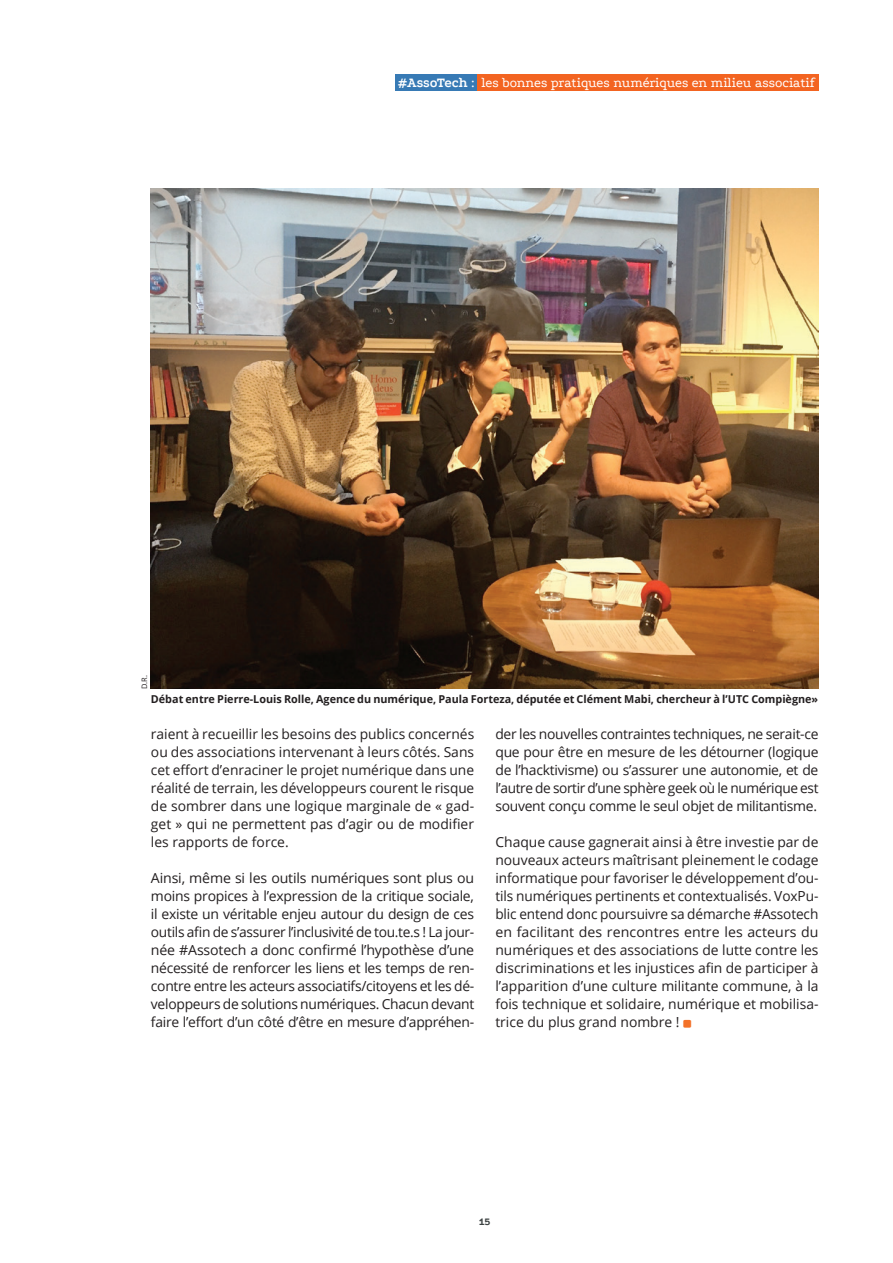
<style>
.page{position:relative;width:893px;height:1263px;background:#fff}
.page>*{position:absolute;margin:0;border:0;box-sizing:border-box;transform-origin:0 0}
.t1{font:14.1px "Podkova";color:#fff}
.t2{font:13.8px/18px "Open Sans";letter-spacing:-.01em;color:#231f20;text-align:justify}
.t3{font:700 10.8px "Open Sans";color:#231f20}
.t4{font:800 10.8px "Podkova";color:#3c4242}
.t5{font:7.5px "Open Sans";color:#231f20}
.s1{font-weight:700}
</style>
<div class="page">
<div style="left:395px;top:74px;width:82px;height:17px;background:#377ab5"></div>
<div style="left:477px;top:74px;width:342px;height:17px;background:#f36421"></div>
<img style="left:151px;top:189px;width:668px;height:500px">
<p class="t5" style="left:139px;top:689px;width:16px;rotate:-90deg">D.R.</p>
<p class="t1" style="left:398px;top:73px;width:418px"><span class="s1">#AssoTech</span> : les bonnes pratiques numériques en milieu associatif</p>
<p class="t3" style="left:151px;top:692px;width:669px">Débat entre Pierre-Louis Rolle, Agence du numérique, Paula Forteza, députée et Clément Mabi, chercheur à l’UTC Compiègne»</p>
<p class="t2" style="left:151px;top:725px;width:325px">raient à recueillir les besoins des publics concernés ou des associations intervenant à leurs côtés. Sans cet effort d’enraciner le projet numérique dans une réalité de terrain, les développeurs courent le risque de sombrer dans une logique marginale de « gad&shy;get » qui ne permettent pas d’agir ou de modifier les rapports de force.</p>
<p class="t2" style="left:151px;top:869px;width:325px">Ainsi, même si les outils numériques sont plus ou moins propices à l’expression de la critique sociale, il existe un véritable enjeu autour du design de ces outils afin de s’assurer l’inclusivité de tou.te.s ! La jour&shy;née #Assotech a donc confirmé l’hypothèse d’une nécessité de renforcer les liens et les temps de ren&shy;contre entre les acteurs associatifs/citoyens et les dé&shy;veloppeurs de solutions numériques. Chacun devant faire l’effort d’un côté d’être en mesure d’appréhen-</p>
<p class="t2" style="left:495px;top:725px;width:325px">der les nouvelles contraintes techniques, ne serait-ce que pour être en mesure de les détourner (logique de l’hacktivisme) ou s’assurer une autonomie, et de l’autre de sortir d’une sphère geek où le numérique est souvent conçu comme le seul objet de militantisme.</p>
<p class="t2" style="left:495px;top:833px;width:325px">Chaque cause gagnerait ainsi à être investie par de nouveaux acteurs maîtrisant pleinement le codage informatique pour favoriser le développement d’ou&shy;tils numériques pertinents et contextualisés. VoxPu&shy;blic entend donc poursuivre sa démarche #Assotech en facilitant des rencontres entre les acteurs du numériques et des associations de lutte contre les discriminations et les injustices afin de participer à l’apparition d’une culture militante commune, à la fois technique et solidaire, numérique et mobilisa&shy;trice du plus grand nombre !</p>
<p class="t4" style="left:479px;top:1213px;width:13px">15</p>
</div>
